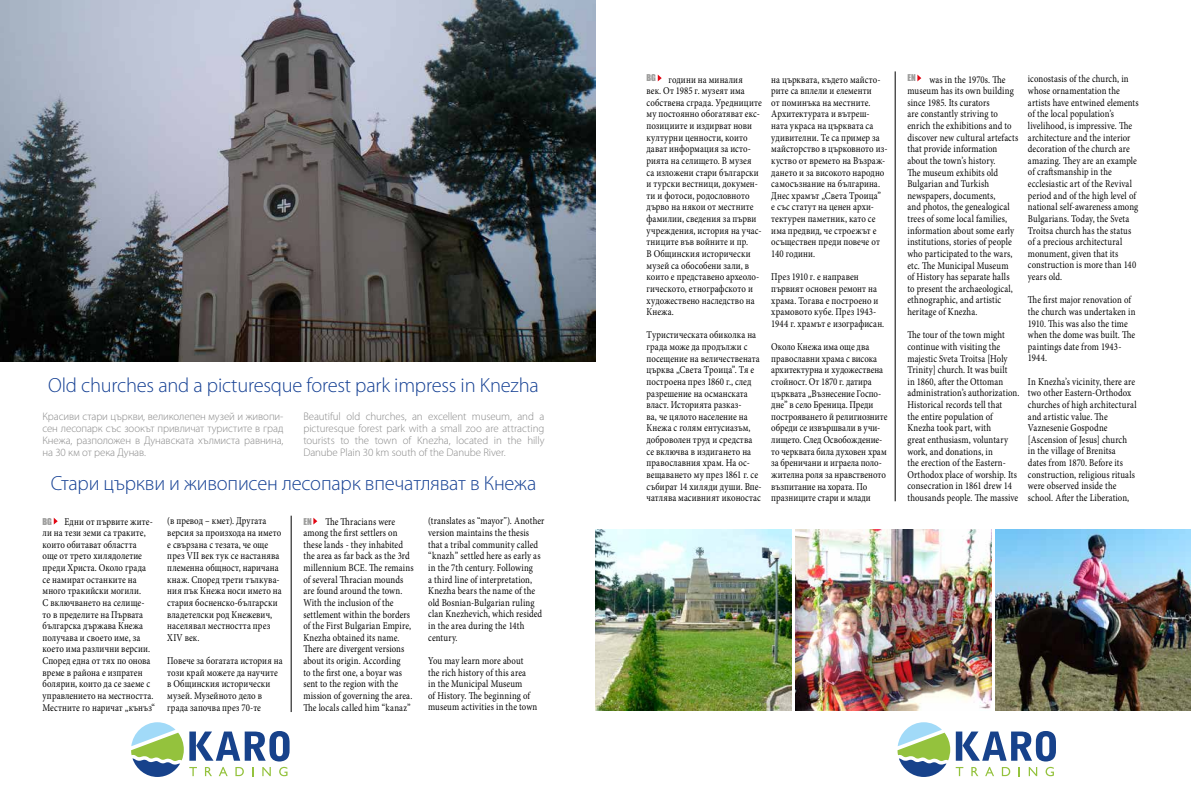
<style>
.page{position:relative;width:1191px;height:800px;background:#fff}
.page>*{position:absolute;margin:0;border:0;box-sizing:border-box;transform-origin:0 0}
.t1{font:300 20.5px "Myriad Pro";letter-spacing:-.01em;color:#164194}
.t2{font:300 11px/12px "Myriad Pro";letter-spacing:-.01em;color:#878787;text-align:justify}
.t3{font:10.4px/11.6px "Minion Pro";letter-spacing:.01em;color:#000;scale:.84 1}
.t4{font:10.4px/11.6px "Minion Pro";letter-spacing:.01em;color:#000;scale:.85 1}
.t5{font:8.7px "Impact";color:#9d9d9c}
</style>
<div class="page">
<img style="left:0;top:0;width:595px;height:361px">
<svg style="left:54px;top:518px;width:4px;height:6px"></svg>
<svg style="left:658px;top:75px;width:3px;height:6px"></svg>
<svg style="left:313px;top:517px;width:4px;height:7px"></svg>
<svg style="left:917px;top:74px;width:4px;height:7px"></svg>
<hr style="left:291px;top:515px;width:1px;height:196px;background:#000">
<hr style="left:895px;top:71px;width:1px;height:430px;background:#000">
<img style="left:595px;top:529px;width:196px;height:181px">
<img style="left:795px;top:529px;width:196px;height:181px">
<img style="left:995px;top:529px;width:196px;height:181px">
<svg style="left:131px;top:722px;width:158px;height:54px"></svg>
<svg style="left:897px;top:722px;width:159px;height:54px"></svg>
<h1 class="t1" style="left:48px;top:374px;width:492px">Old churches and a picturesque forest park impress in Knezha</h1>
<p class="t2" style="left:43px;top:410px;width:242px">Красиви стари църкви, великолепен музей и живопи&shy;сен лесопарк със зоокът привличат туристите в град Кнежа, разположен в Дунавската хълмиста равнина, на 30 км от река Дунав.</p>
<p class="t2" style="left:303px;top:410px;width:242px">Beautiful old churches, an excellent museum, and a picturesque forest park with a small zoo are attracting tourists to the town of Knezha, located in the hilly Danube Plain 30 km south of the Danube River.</p>
<h1 class="t1" style="left:51px;top:471px;width:487px">Стари църкви и живописен лесопарк впечатляват в Кнежа</h1>
<p class="t4" style="left:43px;top:515px;width:134px;text-indent:22px">Едни от първите жите&shy;ли на тези земи са траките, които обитават областта<br>още от трето хилядолетие преди Христа. Около града се намират останките на много тракийски могили.<br>С включването на селище&shy;то в пределите на Първата българска държава Кнежа получава и своето име, за което има различни версии.<br>Според една от тях по онова време в района е изпратен болярин, които да се заеме с управлението на местността.<br>Местните го наричат „кънъз“</p>
<p class="t4" style="left:167px;top:515px;width:136px">(в превод – кмет). Другата версия за произхода на името е свързана с тезата, че още през VII век тук се настанява племенна общност, наричана кнаж. Според трети тълкува&shy;ния пък Кнежа носи името на стария босненско-български владетелски род Кнежевич, населявал местността през<br>XIV век.</p>
<p class="t5" style="left:43px;top:514px;width:11px">BG</p>
<p class="t4" style="left:167px;top:654px;width:137px">Повече за богатата история на този край можете да научите в Общинския исторически музей. Музейното дело в града започва през 70-те</p>
<p class="t3" style="left:303px;top:515px;width:133px;text-indent:22px">The Thracians were among the first settlers on these lands - they inhabited the area as far back as the 3rd millennium BCE. The remains of several Thracian mounds are found around the town.<br>With the inclusion of the settlement within the borders of the First Bulgarian Empire,<br>Knezha obtained its name.<br>There are divergent versions about its origin. According<br>to the first one, a boyar was sent to the region with the mission of governing the area.<br>The locals called him “kanaz”</p>
<p class="t3" style="left:428px;top:515px;width:140px">(translates as “mayor”). Another version maintains the thesis that a tribal community called “knazh” settled here as early as in the 7th century. Following<br>a third line of interpretation,<br>Knezha bears the name of the old Bosnian-Bulgarian ruling clan Knezhevich, which resided in the area during the 14th century.</p>
<p class="t5" style="left:303px;top:514px;width:10px">EN</p>
<p class="t3" style="left:428px;top:654px;width:131px">You may learn more about<br>the rich history of this area<br>in the Municipal Museum<br>of History. The beginning of museum activities in the town</p>
<p class="t5" style="left:646px;top:71px;width:11px">BG</p>
<p class="t4" style="left:646px;top:73px;width:137px;text-indent:22px">години на миналия<br>век. От 1985 г. музеят има собствена сграда. Уредниците му постоянно обогатяват екс&shy;позициите и издирват нови културни ценности, които дават информация за исто&shy;рията на селището. В музея са изложени стари български и турски вестници, докумен&shy;ти и фотоси, родословното дърво на някои от местните фамилии, сведения за първи учреждения, история на учас&shy;тниците във войните и пр.<br>В Общинския исторически музей са обособени зали, в които е представено археоло&shy;гическото, етнографското и художествено наследство на<br>Кнежа.</p>
<p class="t4" style="left:646px;top:329px;width:137px">Туристическата обиколка на града може да продължи с посещение на величествената църква „Света Троица”. Тя е построена през 1860 г., след разрешение на османската власт. Историята разказ-<br>ва, че цялото население на<br>Кнежа с голям ентусиазъм, доброволен труд и средства се включва в издигането на православния храм. На ос&shy;вещаването му през 1861 г. се събират 14 хиляди души. Впе&shy;чатлява масивният иконостас</p>
<p class="t4" style="left:771px;top:73px;width:138px">на църквата, където майсто&shy;рите са вплели и елементи<br>от поминъка на местните.<br>Архитектурата и вътреш&shy;ната украса на църквата са удивителни. Те са пример за майсторство в църковното из&shy;куство от времето на Възраж&shy;дането и за високото народно самосъзнание на българина.<br>Днес храмът „Света Троица”<br>е със статут на ценен архи&shy;тектурен паметник, като се има предвид, че строежът е осъществен преди повече от<br>140 години.</p>
<p class="t4" style="left:771px;top:271px;width:134px">През 1910 г. е направен първият основен ремонт на храма. Тогава е построено и храмовото кубе. През 1943-<br>1944 г. храмът е изографисан.</p>
<p class="t4" style="left:771px;top:341px;width:138px">Около Кнежа има още два православни храма с висока архитектурна и художествена стойност. От 1870 г. датира църквата „Възнесение Госпо&shy;дне” в село Бреница. Преди построяването й религиозните обреди се извършвали в учи&shy;лището. След Освобождение&shy;то черквата била духовен храм за бреничани и играела поло&shy;жителна роля за нравственото възпитание на хората. По празниците стари и млади</p>
<p class="t5" style="left:907px;top:71px;width:10px">EN</p>
<p class="t3" style="left:907px;top:73px;width:133px;text-indent:22px">was in the 1970s. The museum has its own building since 1985. Its curators<br>are constantly striving to enrich the exhibitions and to discover new cultural artefacts that provide information about the town’s history.<br>The museum exhibits old<br>Bulgarian and Turkish newspapers, documents,<br>and photos, the genealogical trees of some local families, information about some early institutions, stories of people who participated to the wars, etc. The Municipal Museum<br>of History has separate halls to present the archaeological, ethnographic, and artistic heritage of Knezha.</p>
<p class="t3" style="left:907px;top:329px;width:135px">The tour of the town might continue with visiting the majestic Sveta Troitsa [Holy<br>Trinity] church. It was built<br>in 1860, after the Ottoman administration’s authorization.<br>Historical records tell that<br>the entire population of<br>Knezha took part, with<br>great enthusiasm, voluntary work, and donations, in<br>the erection of the Eastern-<br>Orthodox place of worship. Its consecration in 1861 drew 14 thousands people. The massive</p>
<p class="t3" style="left:1028px;top:73px;width:133px">iconostasis of the church, in whose ornamentation the artists have entwined elements of the local population’s livelihood, is impressive. The architecture and the interior decoration of the church are amazing. They are an example of craftsmanship in the ecclesiastic art of the Revival period and of the high level of national self-awareness among<br>Bulgarians. Today, the Sveta<br>Troitsa church has the status of a precious architectural monument, given that its construction is more than 140 years old.</p>
<p class="t3" style="left:1028px;top:294px;width:130px">The first major renovation of the church was undertaken in<br>1910. This was also the time when the dome was built. The paintings date from 1943-<br>1944.</p>
<p class="t3" style="left:1028px;top:375px;width:131px">In Knezha’s vicinity, there are two other Eastern-Orthodox churches of high architectural and artistic value. The<br>Vaznesenie Gospodne [Ascension of Jesus] church in the village of Brenitsa dates from 1870. Before its construction, religious rituals were observed inside the school. After the Liberation,</p>
</div>
